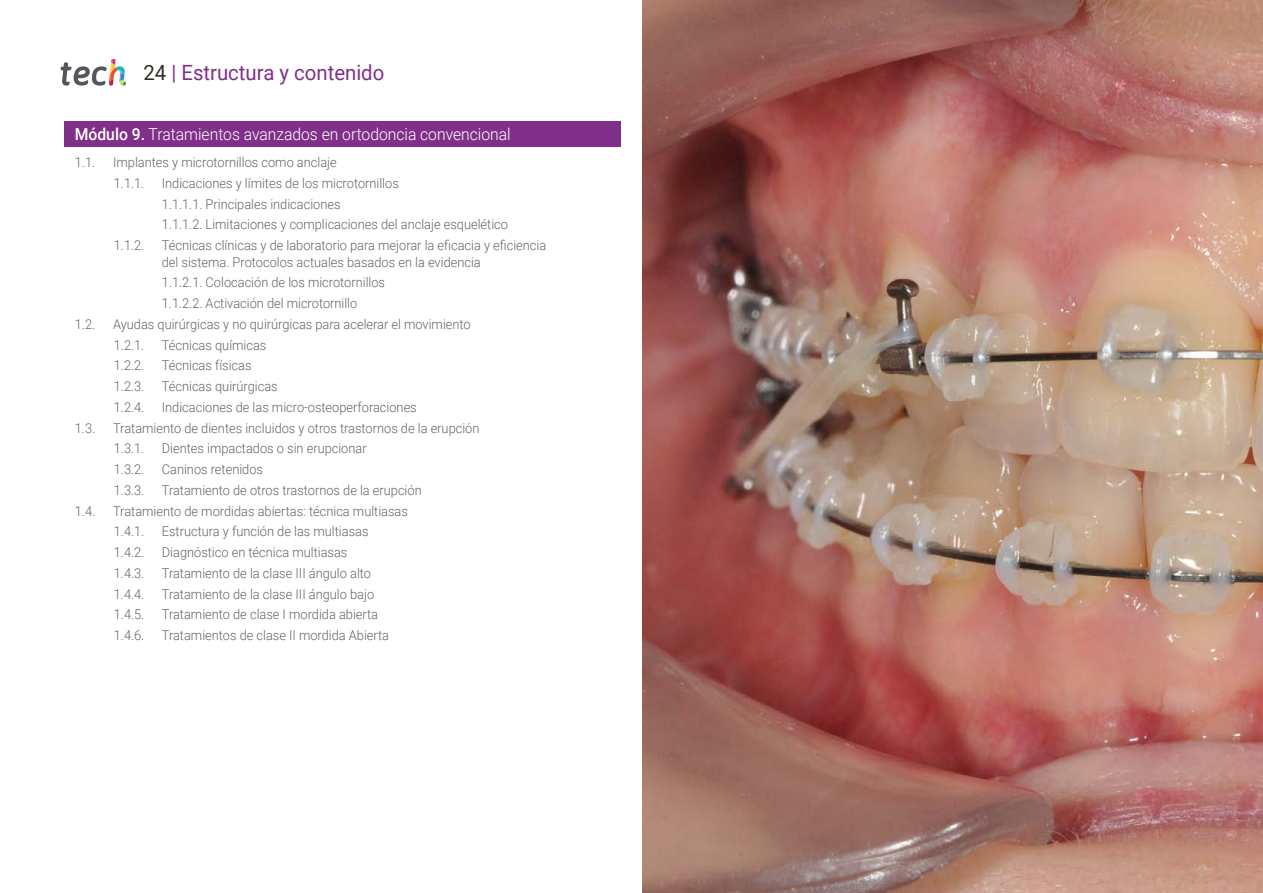
<style>
.page{position:relative;width:1263px;height:893px;background:#fff}
.page>*{position:absolute;margin:0;border:0;box-sizing:border-box;transform-origin:0 0}
.t1{font:21px "Roboto";color:#813089}
.t2{font:300 16.5px "Roboto";color:#fff;scale:.95 1}
.t3{font:300 13.5px/20.7px "Roboto";color:#61646a;scale:.95 1}
.s1{color:#312e20}
.s2{font-weight:500}
</style>
<div class="page">
<svg style="left:61px;top:59px;width:65px;height:27px"></svg>
<img style="left:642px;top:0;width:621px;height:893px">
<div style="left:64px;top:121px;width:557px;height:25px;background:#813089"></div>
<h1 class="t1" style="left:144px;top:57px;width:242px"><span class="s1">24</span> | Estructura y contenido</h1>
<p class="t2" style="left:75px;top:123px;width:460px"><span class="s2">Módulo 9.</span> Tratamientos avanzados en ortodoncia convencional</p>
<p class="t3" style="left:75px;top:151px;width:23px">1.1.</p>
<p class="t3" style="left:113px;top:151px;width:237px">Implantes y microtornillos como anclaje<br>1.1.1.</p>
<p class="t3" style="left:162px;top:172px;width:366px">Indicaciones y límites de los microtornillos<br>1.1.1.1. Principales indicaciones<br>1.1.1.2. Limitaciones y complicaciones del anclaje esquelético</p>
<p class="t3" style="left:114px;top:234px;width:34px">1.1.2.</p>
<p class="t3" style="left:162px;top:237px;width:406px;line-height:16.5px">Técnicas clínicas y de laboratorio para mejorar la eficacia y eficiencia del sistema. Protocolos actuales basados en la evidencia</p>
<p class="t3" style="left:162px;top:272px;width:236px">1.1.2.1. Colocación de los microtornillos<br>1.1.2.2. Activación del microtornillo</p>
<p class="t3" style="left:75px;top:313px;width:23px">1.2.</p>
<p class="t3" style="left:113px;top:313px;width:378px">Ayudas quirúrgicas y no quirúrgicas para acelerar el movimiento<br>1.2.1.</p>
<p class="t3" style="left:162px;top:334px;width:112px">Técnicas químicas</p>
<p class="t3" style="left:114px;top:355px;width:34px">1.2.2.</p>
<p class="t3" style="left:162px;top:355px;width:96px">Técnicas físicas</p>
<p class="t3" style="left:114px;top:375px;width:34px">1.2.3.</p>
<p class="t3" style="left:162px;top:375px;width:123px">Técnicas quirúrgicas</p>
<p class="t3" style="left:114px;top:396px;width:34px">1.2.4.</p>
<p class="t3" style="left:162px;top:396px;width:270px">Indicaciones de las micro-osteoperforaciones</p>
<p class="t3" style="left:75px;top:417px;width:23px">1.3.</p>
<p class="t3" style="left:113px;top:417px;width:387px">Tratamiento de dientes incluidos y otros trastornos de la erupción<br>1.3.1.</p>
<p class="t3" style="left:162px;top:438px;width:217px">Dientes impactados o sin erupcionar</p>
<p class="t3" style="left:114px;top:458px;width:34px">1.3.2.</p>
<p class="t3" style="left:162px;top:458px;width:108px">Caninos retenidos</p>
<p class="t3" style="left:114px;top:479px;width:34px">1.3.3.</p>
<p class="t3" style="left:162px;top:479px;width:275px">Tratamiento de otros trastornos de la erupción</p>
<p class="t3" style="left:75px;top:500px;width:23px">1.4.</p>
<p class="t3" style="left:113px;top:500px;width:312px">Tratamiento de mordidas abiertas: técnica multiasas<br>1.4.1.</p>
<p class="t3" style="left:162px;top:521px;width:219px">Estructura y función de las multiasas</p>
<p class="t3" style="left:114px;top:541px;width:34px">1.4.2.</p>
<p class="t3" style="left:162px;top:541px;width:197px">Diagnóstico en técnica multiasas</p>
<p class="t3" style="left:114px;top:562px;width:34px">1.4.3.</p>
<p class="t3" style="left:162px;top:562px;width:222px">Tratamiento de la clase III ángulo alto</p>
<p class="t3" style="left:114px;top:583px;width:34px">1.4.4.</p>
<p class="t3" style="left:162px;top:583px;width:225px">Tratamiento de la clase III ángulo bajo</p>
<p class="t3" style="left:114px;top:604px;width:34px">1.4.5.</p>
<p class="t3" style="left:162px;top:604px;width:229px">Tratamiento de clase I mordida abierta</p>
<p class="t3" style="left:114px;top:624px;width:34px">1.4.6.</p>
<p class="t3" style="left:162px;top:624px;width:241px">Tratamientos de clase II mordida Abierta</p>
</div>
